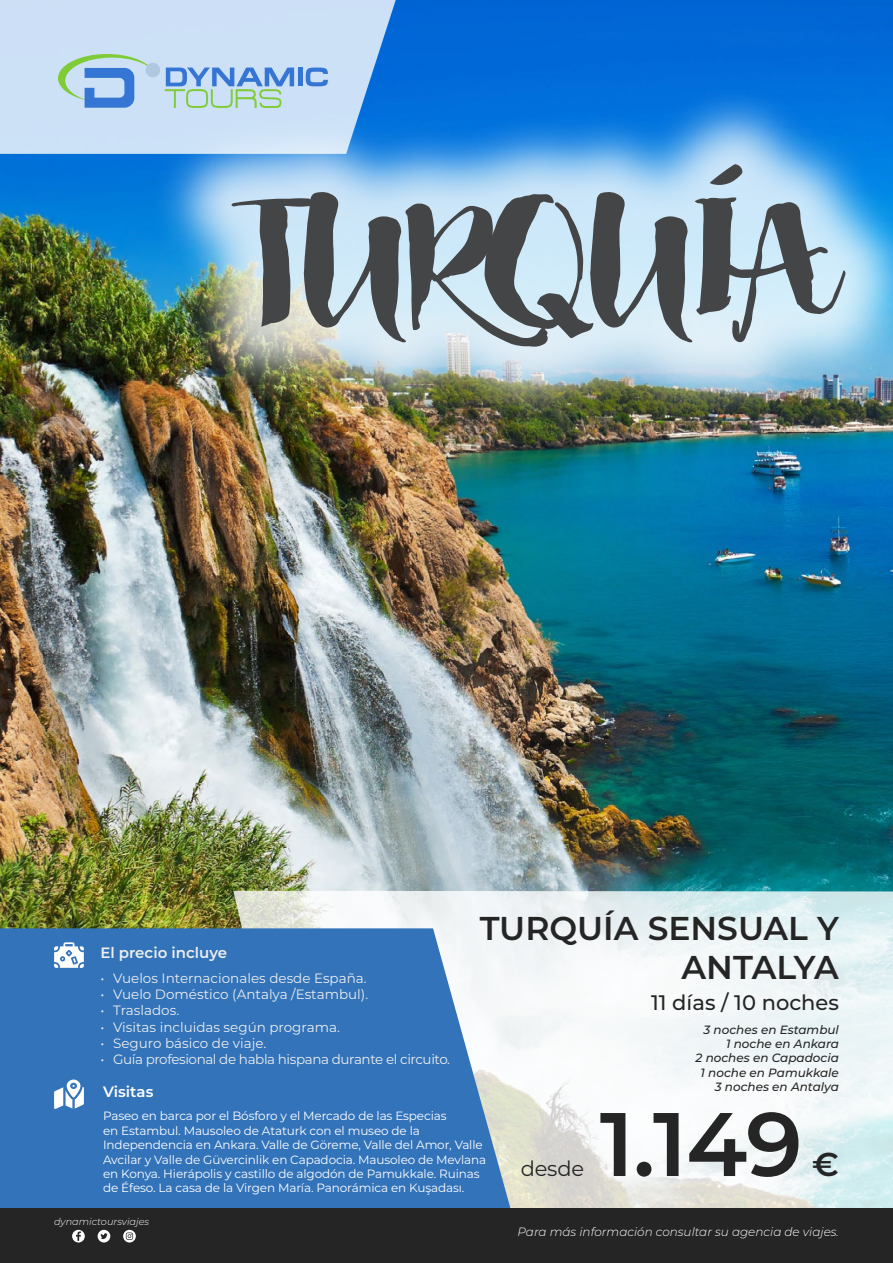
<style>
.page{position:relative;width:893px;height:1263px;background:#fff}
.page>*{position:absolute;margin:0;border:0;box-sizing:border-box;transform-origin:0 0}
.t1{font:180px "Bakery";color:#444547}
.t2{font:600 90px "Montserrat";color:#252525}
.t3{font:600 33px/39.6px "Montserrat";color:#252525;text-align:right}
.t4{font:500 21px "Montserrat";color:#252525}
.t5{font:21px "Montserrat";letter-spacing:-.01em;color:#252525}
.t6{font:600 15px "Montserrat";color:#edeeee}
.t7{font:600 15px "Montserrat";color:#fff}
.t8{font:13.5px "Montserrat";color:#edeeee}
.t9{font:13.5px "Montserrat";letter-spacing:-.03em;color:#edeeee}
.t10{font:12px/14.4px "Montserrat";letter-spacing:-.01em;color:#fff}
.t11{font:italic 500 12px "Montserrat";color:#252525}
.t12{font:italic 300 12px "Montserrat";color:#fff}
.t13{font:italic 300 9.75px "Montserrat";color:#fff}
</style>
<div class="page">
<img style="left:0;top:0;width:893px;height:928px">
<svg style="left:233px;top:891px;width:660px;height:318px;fill:#f0f6f7"></svg>
<svg style="left:0;top:928px;width:511px;height:281px;background:#407cbd"></svg>
<svg style="left:0;top:0;width:423px;height:154px;background:#bad5f3"></svg>
<svg style="left:58px;top:54px;width:95px;height:54px;background:#9ec3d9"></svg>
<div style="left:146px;top:63px;width:14px;height:14px;background:#b0c9e0;border-radius:50%"></div>
<div style="left:298px;top:68px;width:5px;height:18px;background:#3575d3"></div>
<svg style="left:306px;top:68px;width:22px;height:16px"></svg>
<svg style="left:165px;top:68px;width:129px;height:16px;background:#7fa9e4"></svg>
<div style="left:151px;top:84px;width:742px;height:344px;background:#fff;opacity:.8"></div>
<div style="left:0;top:1209px;width:893px;height:54px;background:#252525"></div>
<svg style="left:123px;top:1230px;width:13px;height:12px"></svg>
<svg style="left:98px;top:1230px;width:12px;height:12px"></svg>
<svg style="left:72px;top:1230px;width:13px;height:12px"></svg>
<svg style="left:54px;top:942px;width:30px;height:26px"></svg>
<svg style="left:54px;top:1079px;width:30px;height:30px"></svg>
<p class="t1" style="left:241px;top:146px;width:599px">TURQUÍA</p>
<p class="t3" style="left:480px;top:906px;width:361px">TURQUÍA SENSUAL Y<br>ANTALYA</p>
<p class="t6" style="left:100px;top:942px;width:128px">El precio incluye</p>
<p class="t8" style="left:100px;top:969px;width:268px">• Vuelos Internacionales desde España.</p>
<p class="t8" style="left:100px;top:985px;width:269px">• Vuelo Doméstico (Antalya /Estambul).</p>
<p class="t8" style="left:100px;top:1001px;width:80px">• Traslados.</p>
<p class="t8" style="left:100px;top:1017px;width:241px">• Visitas incluidas según programa.</p>
<p class="t8" style="left:100px;top:1034px;width:168px">• Seguro básico de viaje.</p>
<p class="t9" style="left:100px;top:1050px;width:351px">• Guía profesional de habla hispana durante el circuito.</p>
<p class="t7" style="left:103px;top:1081px;width:52px">Visitas</p>
<p class="t10" style="left:103px;top:1108px;width:385px">Paseo en barca por el Bósforo y el Mercado de las Especias<br>en Estambul. Mausoleo de Ataturk con el museo de la Independencia en Ankara. Valle de Göreme, Valle del Amor, Valle Avcilar y Valle de Güvercinlik en Capadocia. Mausoleo de Mevlana en Konya. Hierápolis y castillo de algodón de Pamukkale. Ruinas de Éfeso. La casa de la Virgen María. Panorámica en Kuşadası.</p>
<p class="t4" style="left:651px;top:988px;width:189px">11 días / 10 noches</p>
<p class="t11" style="left:703px;top:1021px;width:137px">3 noches en Estambul</p>
<p class="t11" style="left:726px;top:1035px;width:114px">1 noche en Ankara</p>
<p class="t11" style="left:696px;top:1050px;width:145px">2 noches en Capadocia</p>
<p class="t11" style="left:700px;top:1064px;width:140px">1 noche en Pamukkale</p>
<p class="t11" style="left:715px;top:1078px;width:126px">3 noches en Antalya</p>
<p class="t2" style="left:600px;top:1080px;width:204px">1.149</p>
<p class="t3" style="left:812px;top:1143px;width:28px">€</p>
<p class="t5" style="left:521px;top:1154px;width:65px">desde</p>
<p class="t13" style="left:54px;top:1215px;width:97px">dynamictoursviajes</p>
<p class="t12" style="left:517px;top:1223px;width:323px">Para más información consultar su agencia de viajes.</p>
</div>
